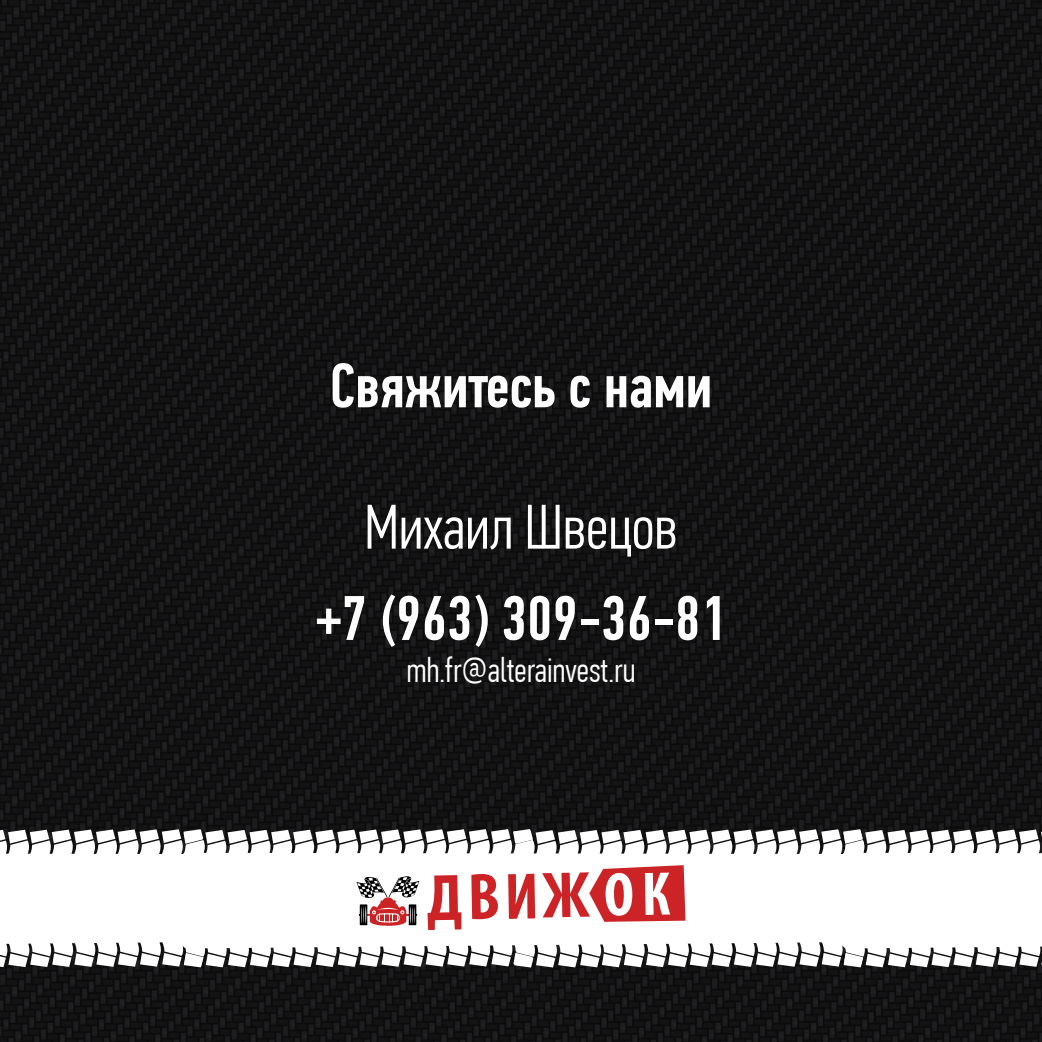
<style>
.page{position:relative;width:1042px;height:1042px;background:#fff}
.page>*{position:absolute;margin:0;border:0;box-sizing:border-box;transform-origin:0 0}
.t1{font:500 63px "PF Din Text Comp Pro";color:#fff}
.t2{font:300 63px "PF Din Text Comp Pro";color:#fff}
.t3{font:300 35px "PF Din Text Comp Pro";color:#fff}
</style>
<div class="page">
<img style="left:0;top:0;width:1042px;height:1042px">
<svg style="left:0;top:829px;width:1042px;height:138px"></svg>
<p class="t1" style="left:330px;top:349px;width:384px">Свяжитесь с нами</p>
<p class="t2" style="left:364px;top:491px;width:315px">Михаил Швецов</p>
<p class="t1" style="left:316px;top:582px;width:411px">+7 (963) 309-36-81</p>
<p class="t3" style="left:406px;top:650px;width:231px">mh.fr@alterainvest.ru</p>
</div>
